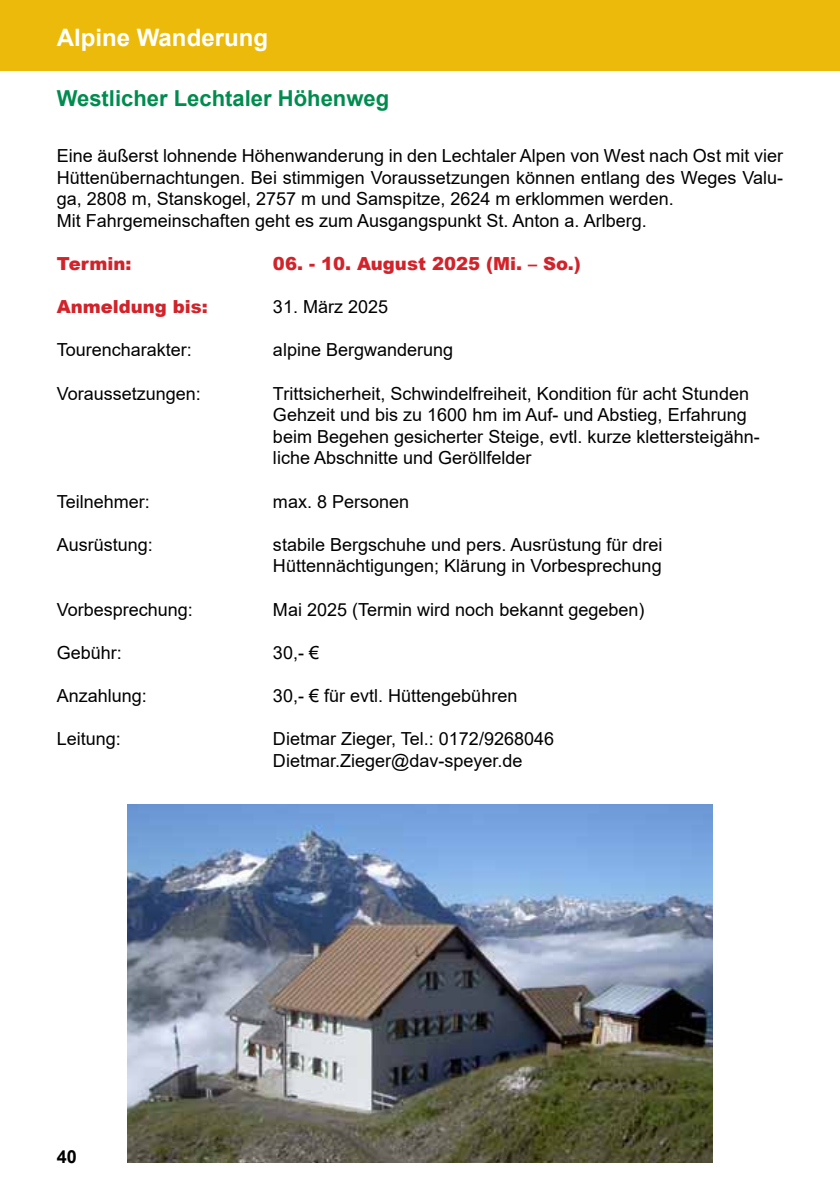
<style>
.page{position:relative;width:840px;height:1191px;background:#fff}
.page>*{position:absolute;margin:0;border:0;box-sizing:border-box;transform-origin:0 0}
.t1{font:700 24px "Arial";color:#fff}
.t2{font:700 22px "Arial";color:#008c4f}
.t3{font:18px/21.6px "Arial";color:#000}
.t4{font:900 18px "Arial";color:#d2232a}
.t5{font:700 18px "Arial";color:#000}
</style>
<div class="page">
<div style="left:0;top:0;width:839px;height:71px;background:#ecba0a"></div>
<img style="left:128px;top:804px;width:584px;height:358px">
<h1 class="t1" style="left:57px;top:20px;width:213px">Alpine Wanderung</h1>
<p class="t2" style="left:57px;top:83px;width:334px">Westlicher Lechtaler Höhenweg</p>
<p class="t3" style="left:57px;top:145px;width:727px">Eine äußerst lohnende Höhenwanderung in den Lechtaler Alpen von West nach Ost mit vier Hüttenübernachtungen. Bei stimmigen Voraussetzungen können entlang des Weges Valu&shy;ga, 2808 m, Stanskogel, 2757 m und Samspitze, 2624 m erklommen werden.<br>Mit Fahrgemeinschaften geht es zum Ausgangspunkt St. Anton a. Arlberg.</p>
<p class="t4" style="left:57px;top:250px;width:76px">Termin:</p>
<p class="t4" style="left:273px;top:250px;width:309px">06. - 10. August 2025 (Mi. – So.)</p>
<p class="t4" style="left:57px;top:294px;width:153px">Anmeldung bis:</p>
<p class="t3" style="left:273px;top:296px;width:117px">31. März 2025</p>
<p class="t3" style="left:57px;top:339px;width:137px">Tourencharakter:</p>
<p class="t3" style="left:273px;top:339px;width:182px">alpine Bergwanderung</p>
<p class="t3" style="left:57px;top:382px;width:146px">Voraussetzungen:</p>
<p class="t3" style="left:273px;top:382px;width:488px">Trittsicherheit, Schwindelfreiheit, Kondition für acht Stunden Gehzeit und bis zu 1600 hm im Auf- und Abstieg, Erfahrung beim Begehen gesicherter Steige, evtl. kurze klettersteigähn&shy;liche Abschnitte und Geröllfelder</p>
<p class="t3" style="left:57px;top:490px;width:95px">Teilnehmer:</p>
<p class="t3" style="left:273px;top:490px;width:138px">max. 8 Personen</p>
<p class="t3" style="left:57px;top:533px;width:98px">Ausrüstung:</p>
<p class="t3" style="left:273px;top:533px;width:391px">stabile Bergschuhe und pers. Ausrüstung für drei<br>Hüttennächtigungen; Klärung in Vorbesprechung</p>
<p class="t3" style="left:57px;top:598px;width:138px">Vorbesprechung:</p>
<p class="t3" style="left:273px;top:598px;width:373px">Mai 2025 (Termin wird noch bekannt gegeben)</p>
<p class="t3" style="left:57px;top:641px;width:67px">Gebühr:</p>
<p class="t3" style="left:273px;top:641px;width:48px">30,- €</p>
<p class="t3" style="left:57px;top:685px;width:92px">Anzahlung:</p>
<p class="t3" style="left:273px;top:685px;width:246px">30,- € für evtl. Hüttengebühren</p>
<p class="t3" style="left:57px;top:728px;width:66px">Leitung:</p>
<p class="t3" style="left:273px;top:728px;width:282px">Dietmar Zieger, Tel.: 0172/9268046<br>Dietmar.Zieger@dav-speyer.de</p>
<p class="t5" style="left:57px;top:1143px;width:22px">40</p>
</div>
